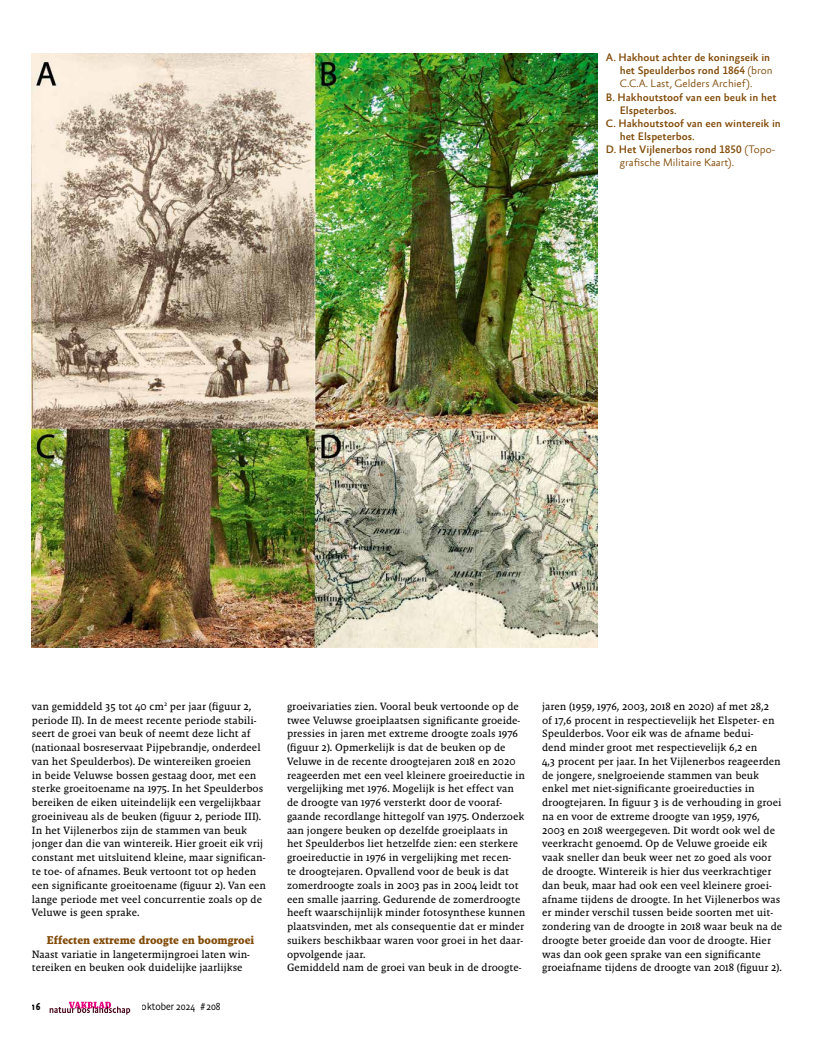
<style>
.page{position:relative;width:815px;height:1046px;background:#fff}
.page>*{position:absolute;margin:0;border:0;box-sizing:border-box;transform-origin:0 0}
.t1{font:700 11.5px "Malaga OT";color:#824b09}
.t2{font:500 11px/13.1px "Absara Sans Offc Pro";color:#824b09}
.t3{font:300 11px "Absara Sans Offc Pro";color:#824b09}
.t4{font:10.75px/13.8px "Malaga OT";color:#000}
.t5{font:300 10.38px "Absara Sans Headline Pro";color:#000}
.t6{font:500 10.38px "Absara Sans Headline Pro";color:#000}
.s1{font-weight:300}
</style>
<div class="page">
<img style="left:32px;top:53px;width:566px;height:594px">
<svg style="left:50px;top:1001px;width:80px;height:13px"></svg>
<p class="t2" style="left:620px;top:52px;width:154px;text-indent:-14px">A. Hakhout achter de koningseik in het Speulderbos rond 1864 <span class="s1">(bron<br>C.C.A. Last, Gelders Archief).</span></p>
<p class="t2" style="left:606px;top:91px;width:172px">B. Hakhoutstoof van een beuk in het</p>
<p class="t2" style="left:620px;top:104px;width:59px">Elspeterbos.</p>
<p class="t2" style="left:606px;top:117px;width:176px">C. Hakhoutstoof van een wintereik in</p>
<p class="t2" style="left:620px;top:130px;width:77px">het Elspeterbos.</p>
<p class="t2" style="left:606px;top:143px;width:171px">D. Het Vijlenerbos rond 1850 <span class="s1">(Topo-</span></p>
<p class="t3" style="left:620px;top:157px;width:116px">grafische Militaire Kaart).</p>
<p class="t4" style="left:32px;top:699px;width:236px">van gemiddeld 35 tot 40 cm<sup>2</sup> per jaar (figuur 2, periode II). In de meest recente periode stabili&shy;seert de groei van beuk of neemt deze licht af (nationaal bosreservaat Pijpebrandje, onderdeel van het Speulderbos). De wintereiken groeien<br>in beide Veluwse bossen gestaag door, met een sterke groeitoename na 1975. In het Speulderbos bereiken de eiken uiteindelijk een vergelijkbaar groeiniveau als de beuken (figuur 2, periode III).<br>In het Vijlenerbos zijn de stammen van beuk jonger dan die van wintereik. Hier groeit eik vrij constant met uitsluitend kleine, maar significan&shy;te toe- of afnames. Beuk vertoont tot op heden een significante groeitoename (figuur 2). Van een lange periode met veel concurrentie zoals op de Veluwe is geen sprake.</p>
<p class="t1" style="left:47px;top:933px;width:209px">Effecten extreme droogte en boomgroei</p>
<p class="t4" style="left:32px;top:946px;width:220px">Naast variatie in langetermijngroei laten win&shy;tereiken en beuken ook duidelijke jaarlijkse</p>
<p class="t6" style="left:32px;top:999px;width:10px">16</p>
<p class="t5" style="left:142px;top:999px;width:80px">oktober 2024 # 208</p>
<p class="t4" style="left:287px;top:699px;width:240px">groeivariaties zien. Vooral beuk vertoonde op de twee Veluwse groeiplaatsen significante groeide&shy;pressies in jaren met extreme droogte zoals 1976 (figuur 2). Opmerkelijk is dat de beuken op de Veluwe in de recente droogtejaren 2018 en 2020 reageerden met een veel kleinere groeireductie in vergelijking met 1976. Mogelijk is het effect van de droogte van 1976 versterkt door de vooraf&shy;gaande recordlange hittegolf van 1975. Onderzoek aan jongere beuken op dezelfde groeiplaats in het Speulderbos liet hetzelfde zien: een sterkere groeireductie in 1976 in vergelijking met recen-<br>te droogtejaren. Opvallend voor de beuk is dat zomerdroogte zoals in 2003 pas in 2004 leidt tot een smalle jaarring. Gedurende de zomerdroogte heeft waarschijnlijk minder fotosynthese kunnen plaatsvinden, met als consequentie dat er minder suikers beschikbaar waren voor groei in het daar&shy;opvolgende jaar.<br>Gemiddeld nam de groei van beuk in de droogte-</p>
<p class="t4" style="left:542px;top:699px;width:242px">jaren (1959, 1976, 2003, 2018 en 2020) af met 28,2<br>of 17,6 procent in respectievelijk het Elspeter- en Speulderbos. Voor eik was de afname bedui-<br>dend minder groot met respectievelijk 6,2 en<br>4,3 procent per jaar. In het Vijlenerbos reageerden de jongere, snelgroeiende stammen van beuk enkel met niet-significante groeireducties in droogtejaren. In figuur 3 is de verhouding in groei na en voor de extreme droogte van 1959, 1976, 2003 en 2018 weergegeven. Dit wordt ook wel de veerkracht genoemd. Op de Veluwe groeide eik vaak sneller dan beuk weer net zo goed als voor de droogte. Wintereik is hier dus veerkrachtiger dan beuk, maar had ook een veel kleinere groei&shy;afname tijdens de droogte. In het Vijlenerbos was er minder verschil tussen beide soorten met uit&shy;zondering van de droogte in 2018 waar beuk na de droogte beter groeide dan voor de droogte. Hier was dan ook geen sprake van een significante groeiafname tijdens de droogte van 2018 (figuur 2).</p>
</div>
